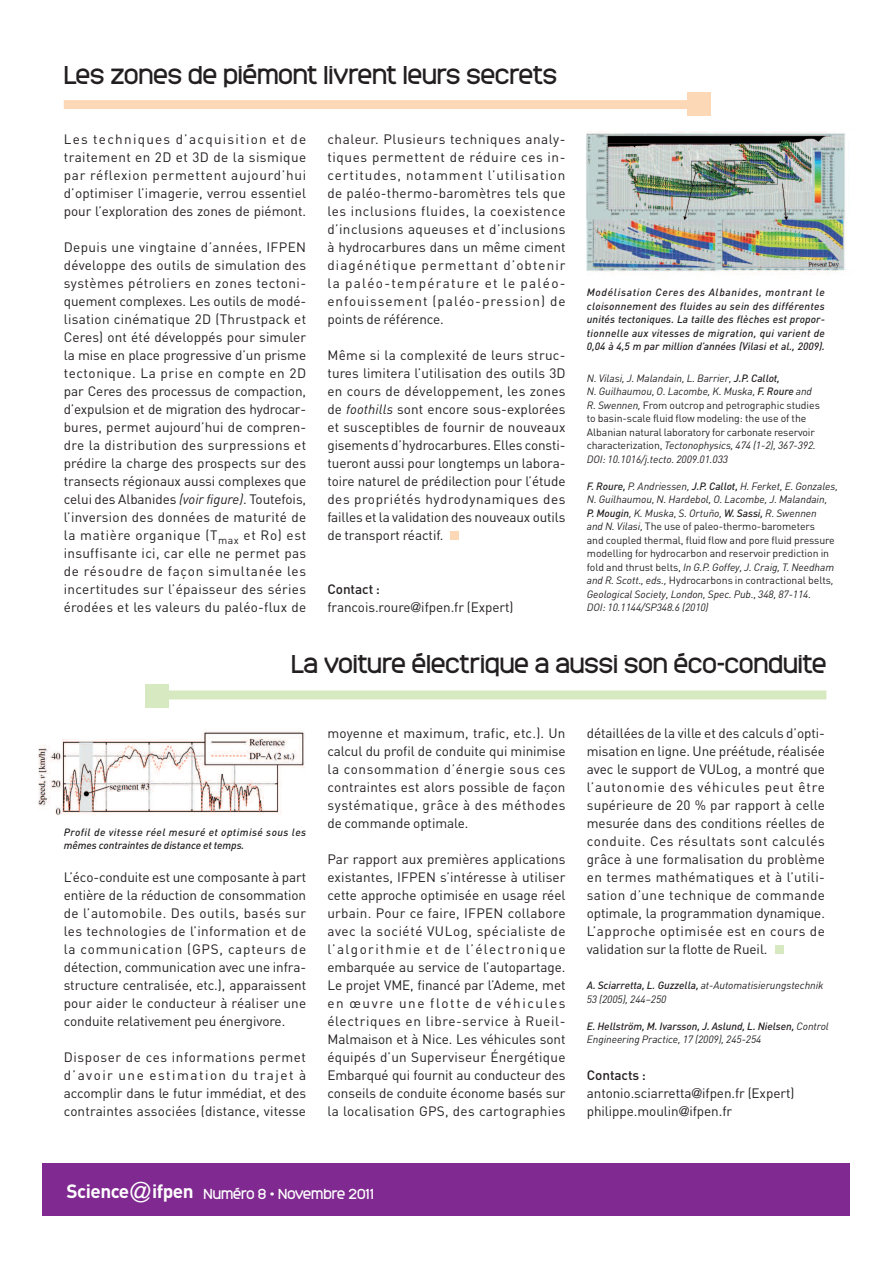
<style>
.page{position:relative;width:893px;height:1263px;background:#fff}
.page>*{position:absolute;margin:0;border:0;box-sizing:border-box;transform-origin:0 0}
.t1{font:24px "Monark";color:#231f20}
.t2{font:13.5px/18px "DIN";letter-spacing:-.005em;color:#231f20;text-align:justify}
.t3{font:13.5px "Monark";color:#fff}
.t4{font:italic 10.5px/13.5px "DIN";letter-spacing:-.005em;color:#231f20}
.t5{font:italic 500 10.5px/13.5px "DIN";color:#231f20;text-align:justify}
.t6{font:italic 500 10.5px/13.5px "DIN";letter-spacing:.03em;color:#231f20}
.s1{font-style:italic}
.s2{font-weight:500}
.s3{font-family:"Helvetica";font-weight:300}
.s4{font-style:normal}
.s5{font-family:"DIN";font-weight:700;font-size:18.9px}
.s6{font-family:"Helvetica";font-weight:300;font-size:27.45px}
</style>
<div class="page">
<div style="left:43px;top:1164px;width:807px;height:52px;background:#802990"></div>
<div style="left:450px;top:531px;width:9px;height:9px;background:#fdd8b7"></div>
<img style="left:586px;top:131px;width:260px;height:142px">
<div style="left:64px;top:100px;width:626px;height:9px;background:#fdd8b7"></div>
<div style="left:688px;top:93px;width:23px;height:23px;background:#fdd8b7"></div>
<div style="left:168px;top:690px;width:658px;height:9px;background:#d6e9c0"></div>
<div style="left:146px;top:684px;width:23px;height:24px;background:#d6e9c0"></div>
<img style="left:38px;top:731px;width:267px;height:85px">
<div style="left:774px;top:945px;width:9px;height:9px;background:#d6e9c0"></div>
<h1 class="t1" style="left:64px;top:58px;width:495px">Les zones de piémont livrent leurs secrets</h1>
<p class="t2" style="left:64px;top:132px;width:244px">Les techniques d’acquisition et de traitement en 2D et 3D de la sismique par réflexion permettent aujourd’hui d’optimiser l’imagerie, verrou essentiel pour l’exploration des zones de piémont.</p>
<p class="t2" style="left:64px;top:240px;width:244px">Depuis une vingtaine d’années, IFPEN développe des outils de simulation des systèmes pétroliers en zones tectoni&shy;quement complexes. Les outils de modé&shy;lisation cinématique 2D (Thrustpack et Ceres) ont été développés pour simuler la mise en place progressive d’un prisme tectonique. La prise en compte en 2D par Ceres des processus de compaction, d’expulsion et de migration des hydrocar&shy;bures, permet aujourd’hui de compren&shy;dre la distribution des surpressions et prédire la charge des prospects sur des transects régionaux aussi complexes que celui des Albanides <span class="s1">(voir figure)</span>. Toutefois, l’inversion des données de maturité de la matière organique (T<sub>max</sub> et Ro) est insuffisante ici, car elle ne permet pas de résoudre de façon simultanée les incertitudes sur l’épaisseur des séries érodées et les valeurs du paléo-flux de</p>
<p class="t2" style="left:327px;top:132px;width:240px">chaleur. Plusieurs techniques analy&shy;tiques permettent de réduire ces in&shy;certitudes, notamment l’utilisation de paléo-thermo-baromètres tels que les inclusions fluides, la coexistence d’inclusions aqueuses et d’inclusions à hydrocarbures dans un même ciment diagénétique permettant d’obtenir la paléo-température et le paléo&shy;enfouissement (paléo-pression) de points de référence.</p>
<p class="t2" style="left:327px;top:348px;width:240px">Même si la complexité de leurs struc&shy;tures limitera l’utilisation des outils 3D en cours de développement, les zones de <span class="s1">foothills</span> sont encore sous-explorées et susceptibles de fournir de nouveaux gisements d’hydrocarbures. Elles consti&shy;tueront aussi pour longtemps un labora&shy;toire naturel de prédilection pour l’étude des propriétés hydrodynamiques des failles et la validation des nouveaux outils de transport réactif.</p>
<p class="t2" style="left:327px;top:582px;width:188px"><span class="s2">Contact : </span>francois.roure<span class="s3">@</span>ifpen.fr (Expert)</p>
<p class="t5" style="left:587px;top:287px;width:240px">Modélisation Ceres des Albanides, montrant le cloisonnement des fluides au sein des différentes unités tectoniques. La taille des flèches est propor&shy;tionnelle aux vitesses de migration, qui varient de 0,04 à 4,5 m par million d’années (Vilasi et al., 2009).</p>
<p class="t4" style="left:587px;top:372px;width:235px">N. Vilasi, J. Malandain, L. Barrier, <span class="s2">J.P. Callot,<br></span>N. Guilhaumou, O. Lacombe, K. Muska, <span class="s2">F. Roure</span> and R. Swennen, <span class="s4">From outcrop and petrographic studies to basin-scale fluid flow modeling: the use of the Albanian natural laboratory for carbonate reservoir characterization,</span> Tectonophysics, 474 (1-2), 367-392.<br>DOI: 10.1016/j.tecto. 2009.01.033</p>
<p class="t4" style="left:587px;top:480px;width:253px"><span class="s2">F. Roure,</span> P. Andriessen, <span class="s2">J.P. Callot,</span> H. Ferket, E. Gonzales, N. Guilhaumou, N. Hardebol, O. Lacombe, J. Malandain,<br><span class="s2">P. Mougin</span>, K. Muska, S. Ortuño, <span class="s2">W. Sassi,</span> R. Swennen<br>and N. Vilasi, <span class="s4">The use of paleo-thermo-barometers<br>and coupled thermal, fluid flow and pore fluid pressure modelling for hydrocarbon and reservoir prediction in fold and thrust belts,</span> In G.P. Goffey, J. Craig, T. Needham and R. Scott., eds., <span class="s4">Hydrocarbons in contractional belts</span>, Geological Society, London, Spec. Pub., 348, 87-114.<br>DOI: 10.1144/SP348.6 (2010)</p>
<h1 class="t1" style="left:291px;top:648px;width:537px">La voiture électrique a aussi son éco-conduite</h1>
<p class="t6" style="left:64px;top:826px;width:244px">Profil de vitesse réel mesuré et optimisé sous les mêmes contraintes de distance et temps.</p>
<p class="t2" style="left:64px;top:870px;width:244px">L’éco-conduite est une composante à part entière de la réduction de consommation de l’automobile. Des outils, basés sur les technologies de l’information et de la communication (GPS, capteurs de détection, communication avec une infra&shy;structure centralisée, etc.), apparaissent pour aider le conducteur à réaliser une conduite relativement peu énergivore.</p>
<p class="t2" style="left:64px;top:1050px;width:244px">Disposer de ces informations permet d’avoir une estimation du trajet à accomplir dans le futur immédiat, et des contraintes associées (distance, vitesse</p>
<p class="t2" style="left:327px;top:726px;width:240px">moyenne et maximum, trafic, etc.). Un calcul du profil de conduite qui minimise la consommation d’énergie sous ces contraintes est alors possible de façon systématique, grâce à des méthodes de commande optimale.</p>
<p class="t2" style="left:327px;top:852px;width:240px">Par rapport aux premières applications existantes, IFPEN s’intéresse à utiliser cette approche optimisée en usage réel urbain. Pour ce faire, IFPEN collabore avec la société VULog, spécialiste de l’algorithmie et de l’électronique embarquée au service de l’autopartage.<br>Le projet VME, financé par l’Ademe, met en œuvre une flotte de véhicules électriques en libre-service à Rueil-Malmaison et à Nice. Les véhicules sont équipés d’un Superviseur Énergétique Embarqué qui fournit au conducteur des conseils de conduite économe basés sur la localisation GPS, des cartographies</p>
<p class="t2" style="left:587px;top:726px;width:240px">détaillées de la ville et des calculs d’opti&shy;misation en ligne. Une préétude, réalisée avec le support de VULog, a montré que l’autonomie des véhicules peut être supérieure de 20 % par rapport à celle mesurée dans des conditions réelles de conduite. Ces résultats sont calculés grâce à une formalisation du problème en termes mathématiques et à l’utili&shy;sation d’une technique de commande optimale, la programmation dynamique.<br>L’approche optimisée est en cours de validation sur la flotte de Rueil.</p>
<p class="t4" style="left:587px;top:980px;width:238px"><span class="s2">A. Sciarretta, L. Guzzella,</span> at-Automatisierungstechnik<br>53 (2005), 244–250</p>
<p class="t4" style="left:587px;top:1020px;width:244px"><span class="s2">E. Hellström, M. Ivarsson, J. Aslund, L. Nielsen,</span> Control<br>Engineering Practice, 17 (2009), 245-254</p>
<p class="t2" style="left:587px;top:1068px;width:209px;text-align:left"><span class="s2">Contacts : </span>antonio.sciarretta<span class="s3">@</span>ifpen.fr (Expert) philippe.moulin<span class="s3">@</span>ifpen.fr</p>
<p class="t3" style="left:67px;top:1184px;width:309px"><span class="s5">Science</span><span class="s6">@</span><span class="s5">ifpen</span> Numéro 8 • Novembre 2011</p>
</div>
